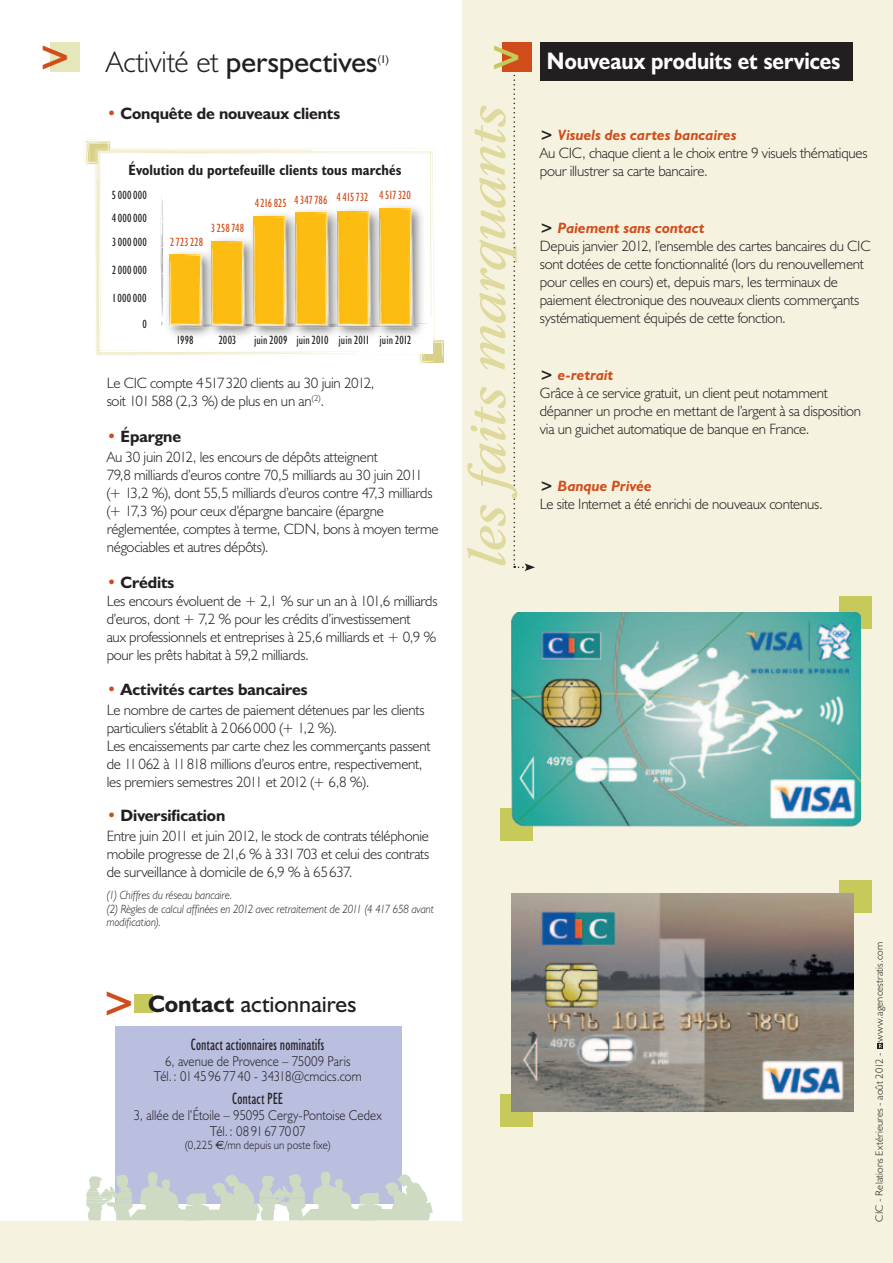
<style>
.page{position:relative;width:893px;height:1263px;background:#f5f3e0}
.page>*{position:absolute;margin:0;border:0;box-sizing:border-box;transform-origin:0 0}
.t1{font:italic 54px "Garamond IT Cby BT";letter-spacing:-.015em;color:#e0d99d}
.t2{font:30px "Humanist 521 BT";color:#231f20}
.t3{font:700 24px "Humanist 521 BT";color:#fff;scale:.9 1}
.t4{font:24px "Humanist 521 BT";color:#231f20}
.t5{font:700 16.5px "Humanist 521 BT";letter-spacing:-.005em;color:#231f20}
.t6{font:condensed 16.5px "Humanist 521 BT";color:#231f20;scale:.9 1}
.t7{font:300 15px/18px "Humanist 521 BT";letter-spacing:-.015em;color:#231f20}
.t8{font:700 condensed 15px "Humanist 521 BT";letter-spacing:.005em;color:#231f20}
.t9{font:300 14.25px/15.8px "Humanist 521 BT";letter-spacing:.005em;color:#231f20;text-align:center;scale:.9 1}
.t10{font:italic 300 12px/13.5px "Humanist 521 BT";color:#231f20;scale:.92 1}
.t11{font:condensed 12px "Humanist 521 BT";letter-spacing:.02em;color:#231f20}
.t12{font:condensed 12px "Humanist 521 BT";letter-spacing:.01em;color:#d04d1b}
.t13{font:300 12px "Humanist 521 BT";letter-spacing:.015em;color:#231f20;scale:.9 1}
.t14{font:11.25px "Humanist 521 BT";color:#231f20}
.t15{font:300 10.5px "Humanist 521 BT";letter-spacing:.015em;color:#231f20}
.s1{font-weight:700;font-size:42px;color:#d04d1b}
.s2{font-weight:300}
.s3{font-size:42px;color:#c7c95a}
.s4{color:#d04d1b}
.s5{font-weight:700}
.s6{font-family:"Euro Sans";font-weight:400}
.s7{font-weight:700;font-style:italic;font-size:16.5px}
.s8{font-weight:700;font-style:italic;color:#d04d1b}
</style>
<div class="page">
<div style="left:0;top:0;width:461px;height:1220px;background:#fff"></div>
<div style="left:115px;top:1026px;width:287px;height:177px;background:#babfe0"></div>
<div style="left:134px;top:994px;width:18px;height:19px;background:#c7c95a"></div>
<svg style="left:86px;top:1171px;width:347px;height:49px"></svg>
<div style="left:541px;top:43px;width:312px;height:38px;background:#231f20"></div>
<svg style="left:513px;top:74px;width:22px;height:497px"></svg>
<div style="left:502px;top:43px;width:30px;height:29px;background:#d04d1b"></div>
<div style="left:50px;top:43px;width:30px;height:29px;background:#e5e7ba"></div>
<svg style="left:878px;top:1043px;width:5px;height:5px"></svg>
<div style="left:500px;top:808px;width:33px;height:33px;background:#c7c95a"></div>
<div style="left:500px;top:1094px;width:33px;height:33px;background:#c7c95a"></div>
<div style="left:839px;top:880px;width:33px;height:32px;background:#c7c95a"></div>
<div style="left:839px;top:596px;width:33px;height:32px;background:#c7c95a"></div>
<svg style="left:84px;top:139px;width:363px;height:225px"></svg>
<img style="left:511px;top:613px;width:350px;height:214px">
<img style="left:511px;top:893px;width:343px;height:218px">
<h2 class="t2" style="left:37px;top:44px;width:342px"><span class="s1">&gt;</span> <span class="s2">Activité et</span> perspectives</h2>
<h3 class="t3" style="left:489px;top:46px;width:392px"><span class="s3">&gt;</span> Nouveaux produits et services</h3>
<p class="t14" style="left:377px;top:52px;width:13px">(1)</p>
<p class="t5" style="left:107px;top:103px;width:235px"><span class="s4">•</span> Conquête de nouveaux clients</p>
<p class="t8" style="left:129px;top:160px;width:275px">Évolution du portefeuille clients tous marchés</p>
<p class="t11" style="left:112px;top:188px;width:36px">5000000</p>
<p class="t11" style="left:112px;top:211px;width:37px">4000000</p>
<p class="t11" style="left:112px;top:235px;width:36px">3000000</p>
<p class="t11" style="left:112px;top:263px;width:36px">2000000</p>
<p class="t11" style="left:112px;top:291px;width:36px">1000000</p>
<p class="t11" style="left:143px;top:317px;width:6px">0</p>
<p class="t12" style="left:170px;top:235px;width:34px">2723228</p>
<p class="t12" style="left:211px;top:221px;width:35px">3258748</p>
<p class="t12" style="left:255px;top:196px;width:34px">4216825</p>
<p class="t12" style="left:294px;top:193px;width:35px">4347786</p>
<p class="t12" style="left:337px;top:189px;width:76px">4415732 4517320</p>
<p class="t11" style="left:177px;top:333px;width:18px">1998</p>
<p class="t11" style="left:219px;top:333px;width:19px">2003</p>
<p class="t11" style="left:254px;top:333px;width:159px">juin 2009 juin 2010 juin 2011 juin 2012</p>
<p class="t7" style="left:107px;top:373px;width:269px">Le CIC compte 4517320 clients au 30 juin 2012, soit 101588 (2,3 %) de plus en un an<sup>(2)</sup>.</p>
<p class="t5" style="left:107px;top:426px;width:76px"><span class="s4">•</span> Épargne</p>
<p class="t7" style="left:107px;top:448px;width:333px">Au 30 juin 2012, les encours de dépôts atteignent<br>79,8 milliards d’euros contre 70,5 milliards au 30 juin 2011 (+ 13,2 %), dont 55,5 milliards d’euros contre 47,3 milliards (+ 17,3 %) pour ceux d’épargne bancaire (épargne réglementée, comptes à terme, CDN, bons à moyen terme négociables et autres dépôts).</p>
<p class="t5" style="left:107px;top:572px;width:69px"><span class="s4">•</span> Crédits</p>
<p class="t7" style="left:107px;top:592px;width:332px">Les encours évoluent de + 2,1 % sur un an à 101,6 milliards d’euros, dont + 7,2 % pour les crédits d’investissement<br>aux professionnels et entreprises à 25,6 milliards et + 0,9 % pour les prêts habitat à 59,2 milliards.</p>
<p class="t5" style="left:107px;top:679px;width:203px"><span class="s4">•</span> Activités cartes bancaires</p>
<p class="t7" style="left:107px;top:700px;width:325px">Le nombre de cartes de paiement détenues par les clients particuliers s’établit à 2066000 (+ 1,2 %).<br>Les encaissements par carte chez les commerçants passent de 11062 à 11818 millions d’euros entre, respectivement, les premiers semestres 2011 et 2012 (+ 6,8 %).</p>
<p class="t5" style="left:107px;top:805px;width:120px"><span class="s4">•</span> Diversification</p>
<p class="t7" style="left:107px;top:827px;width:324px;text-align:justify">Entre juin 2011 et juin 2012, le stock de contrats téléphonie mobile progresse de 21,6 % à 331703 et celui des contrats de surveillance à domicile de 6,9 % à 65637.</p>
<p class="t10" style="left:107px;top:888px;width:357px">(1) Chiffres du réseau bancaire.<br>(2) Règles de calcul affinées en 2012 avec retraitement de 2011 (4 417 658 avant modification).</p>
<h3 class="t4" style="left:102px;top:989px;width:256px"><span class="s1">&gt;</span> <span class="s5">Contact</span> actionnaires</h3>
<p class="t6" style="left:191px;top:1035px;width:150px">Contact actionnaires nominatifs</p>
<p class="t9" style="left:154px;top:1052px;width:232px">6, avenue de Provence – 75009 Paris<br>Tél.: 0145967740 - 34318@cmcics.com</p>
<p class="t6" style="left:232px;top:1089px;width:58px">Contact PEE</p>
<p class="t9" style="left:134px;top:1107px;width:277px">3, allée de l’Étoile – 95095 Cergy-Pontoise Cedex<br>Tél.: 0891677007</p>
<p class="t13" style="left:185px;top:1138px;width:163px">(0,225 <span class="s6">x</span>/mn depuis un poste fixe)</p>
<h1 class="t1" style="left:456px;top:566px;width:463px;rotate:-90deg">les faits marquants</h1>
<p class="t7" style="left:540px;top:126px;width:329px"><span class="s7">&gt;</span> <span class="s8">Visuels des cartes bancaires<br></span>Au CIC, chaque client a le choix entre 9 visuels thématiques pour illustrer sa carte bancaire.</p>
<p class="t7" style="left:540px;top:219px;width:332px"><span class="s7">&gt;</span> <span class="s8">Paiement sans contact<br></span>Depuis janvier 2012, l’ensemble des cartes bancaires du CIC sont dotées de cette fonctionnalité (lors du renouvellement pour celles en cours) et, depuis mars, les terminaux de paiement électronique des nouveaux clients commerçants systématiquement équipés de cette fonction.</p>
<p class="t7" style="left:540px;top:366px;width:323px"><span class="s7">&gt;</span> <span class="s8">e-retrait<br></span>Grâce à ce service gratuit, un client peut notamment dépanner un proche en mettant de l’argent à sa disposition via un guichet automatique de banque en France.</p>
<p class="t7" style="left:540px;top:477px;width:285px"><span class="s7">&gt;</span> <span class="s8">Banque Privée<br></span>Le site Internet a été enrichi de nouveaux contenus.</p>
<p class="t15" style="left:873px;top:1221px;width:281px;rotate:-90deg">CIC - Relations Extérieures - août 2012 - www.agencestratis.com</p>
</div>
